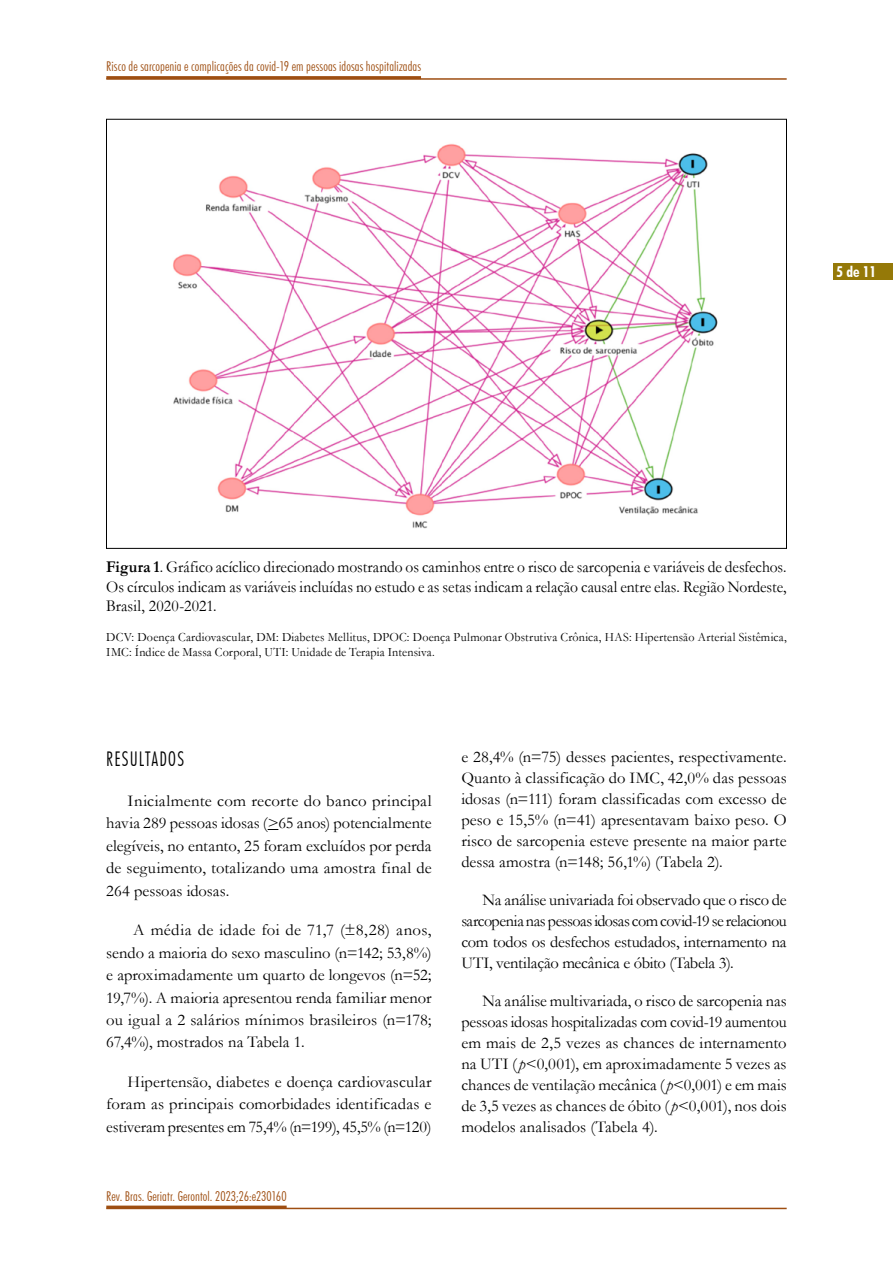
<style>
.page{position:relative;width:893px;height:1263px;background:#fff}
.page>*{position:absolute;margin:0;border:0;box-sizing:border-box;transform-origin:0 0}
.t1{font:300 condensed 20.25px "Futura BT";letter-spacing:.065em;color:#000;scale:.9 1}
.t2{font:16.5px/21px "Garamond";color:#000;text-align:justify}
.t3{font:16.5px/19.5px "Garamond";color:#000;text-align:justify;scale:.94 1}
.t4{font:700 condensed 15px "Futura BT";color:#fff}
.t5{font:300 condensed 13.5px "Futura BT";letter-spacing:.005em;color:#9e4e11}
.t6{font:12.75px/15px "Garamond";letter-spacing:.015em;color:#000;scale:.95 1}
.s1{font-weight:700}
.s2{font-style:italic}
</style>
<div class="page">
<div style="left:833px;top:263px;width:60px;height:17px;background:#957908"></div>
<hr style="left:106px;top:78px;width:681px;height:2px;background:#9e4e11">
<hr style="left:106px;top:76px;width:315px;height:3px;background:#9e4e11">
<hr style="left:106px;top:1208px;width:681px;height:1px;background:#9e4e11">
<hr style="left:106px;top:1205px;width:181px;height:3px;background:#9e4e11">
<img style="left:173px;top:143px;width:545px;height:386px">
<p class="t5" style="left:106px;top:58px;width:316px">Risco de sarcopenia e complicações da covid-19 em pessoas idosas hospitalizadas</p>
<p class="t4" style="left:836px;top:262px;width:41px">5 de 11</p>
<p class="t3" style="left:106px;top:557px;width:725px"><span class="s1">Figura 1</span>. Gráfico acíclico direcionado mostrando os caminhos entre o risco de sarcopenia e variáveis de desfechos.<br>Os círculos indicam as variáveis incluídas no estudo e as setas indicam a relação causal entre elas. Região Nordeste, Brasil, 2020-2021.</p>
<p class="t6" style="left:106px;top:629px;width:718px">DCV: Doença Cardiovascular, DM: Diabetes Mellitus, DPOC: Doença Pulmonar Obstrutiva Crônica, HAS: Hipertensão Arterial Sistêmica,<br>IMC: Índice de Massa Corporal, UTI: Unidade de Terapia Intensiva.</p>
<p class="t1" style="left:106px;top:747px;width:88px">RESULTADOS</p>
<p class="t2" style="left:106px;top:789px;width:327px;line-height:22.5px;text-indent:21px">Inicialmente com recorte do banco principal havia 289 pessoas idosas (&gt;65 anos) potencialmente elegíveis, no entanto, 25 foram excluídos por perda de seguimento, totalizando uma amostra final de 264 pessoas idosas.</p>
<p class="t2" style="left:106px;top:918px;width:327px;line-height:22.5px;text-indent:27px">A média de idade foi de 71,7 (±8,28) anos, sendo a maioria do sexo masculino (n=142; 53,8%) e aproximadamente um quarto de longevos (n=52; 19,7%). A maioria apresentou renda familiar menor ou igual a 2 salários mínimos brasileiros (n=178; 67,4%), mostrados na Tabela 1.</p>
<p class="t2" style="left:106px;top:1070px;width:327px;line-height:22.5px;text-indent:21px">Hipertensão, diabetes e doença cardiovascular foram as principais comorbidades identificadas e estiveram presentes em 75,4% (n=199), 45,5% (n=120)</p>
<p class="t5" style="left:106px;top:1188px;width:182px">Rev. Bras. Geriatr. Gerontol. 2023;26:e230160</p>
<p class="t2" style="left:461px;top:746px;width:327px">e 28,4% (n=75) desses pacientes, respectivamente.<br>Quanto à classificação do IMC, 42,0% das pessoas idosas (n=111) foram classificadas com excesso de peso e 15,5% (n=41) apresentavam baixo peso. O risco de sarcopenia esteve presente na maior parte dessa amostra (n=148; 56,1%) (Tabela 2).</p>
<p class="t2" style="left:461px;top:889px;width:327px;text-indent:21px">Na análise univariada foi observado que o risco de sarcopenia nas pessoas idosas com covid-19 se relacionou com todos os desfechos estudados, internamento na UTI, ventilação mecânica e óbito (Tabela 3).</p>
<p class="t2" style="left:461px;top:990px;width:327px;text-indent:21px">Na análise multivariada, o risco de sarcopenia nas pessoas idosas hospitalizadas com covid-19 aumentou em mais de 2,5 vezes as chances de internamento na UTI ( <span class="s2">p</span>&lt;0,001), em aproximadamente 5 vezes as chances de ventilação mecânica ( <span class="s2">p</span>&lt;0,001) e em mais de 3,5 vezes as chances de óbito ( <span class="s2">p</span>&lt;0,001), nos dois modelos analisados (Tabela 4).</p>
</div>
